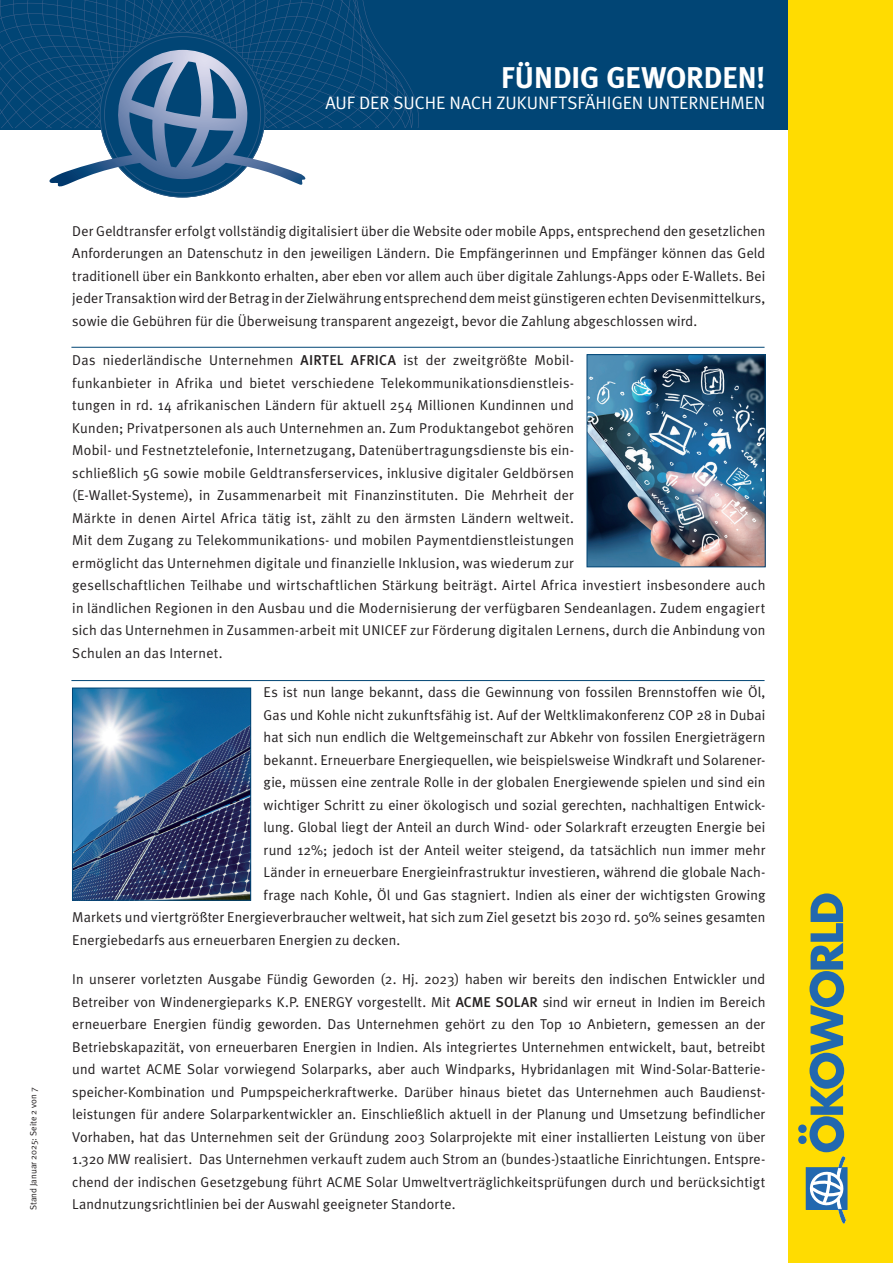
<style>
.page{position:relative;width:893px;height:1263px;background:#fff}
.page>*{position:absolute;margin:0;border:0;box-sizing:border-box;transform-origin:0 0}
.t1{font:700 30px "Meta Plus";letter-spacing:-.02em;color:#fff}
.t2{font:18px "Meta Plus Normal";letter-spacing:-.005em;color:#fff}
.t3{font:14.25px/22.5px "Meta Plus Normal";letter-spacing:.015em;color:#231f20;text-align:justify}
.t4{font:9px "Meta Plus Normal";color:#231f20}
.s1{font-family:"Meta Plus";font-weight:500}
</style>
<div class="page">
<div style="left:0;top:0;width:893px;height:130px;background:#014575"></div>
<div style="left:789px;top:0;width:104px;height:1263px;background:#ffdc01"></div>
<svg style="left:0;top:0;width:419px;height:128px"></svg>
<svg style="left:49px;top:32px;width:258px;height:165px"></svg>
<div style="left:806px;top:1167px;width:41px;height:42px;border:1px solid #2268af"></div>
<svg style="left:798px;top:893px;width:48px;height:330px"></svg>
<img style="left:589px;top:356px;width:174px;height:209px">
<div style="left:587px;top:354px;width:178px;height:213px;border:1px solid #014575"></div>
<img style="left:74px;top:690px;width:175px;height:208px">
<div style="left:72px;top:688px;width:179px;height:212px;border:1px solid #014575"></div>
<hr style="left:71px;top:347px;width:694px;height:1px;background:#014575">
<hr style="left:71px;top:680px;width:694px;height:1px;background:#014575">
<h1 class="t1" style="left:501px;top:60px;width:266px">FÜNDIG GEWORDEN!</h1>
<p class="t2" style="left:325px;top:92px;width:441px">AUF DER SUCHE NACH ZUKUNFTSFÄHIGEN UNTERNEHMEN</p>
<p class="t4" style="left:28px;top:1210px;width:125px;rotate:-90deg">Stand Januar 2025: Seite 2 von 7</p>
<p class="t3" style="left:72px;top:219px;width:695px">Der Geldtransfer erfolgt vollständig digitalisiert über die Website oder mobile Apps, entsprechend den gesetzlichen Anforderungen an Datenschutz in den jeweiligen Ländern. Die Empfängerinnen und Empfänger können das Geld traditionell über ein Bankkonto erhalten, aber eben vor allem auch über digitale Zahlungs-Apps oder E-Wallets. Bei jeder Transaktion wird der Betrag in der Zielwährung entsprechend dem meist günstigeren echten Devisenmittelkurs, sowie die Gebühren für die Überweisung transparent angezeigt, bevor die Zahlung abgeschlossen wird.</p>
<p class="t3" style="left:72px;top:349px;width:695px;text-align:left">Das niederländische Unternehmen <span class="s1">AIRTEL AFRICA</span> ist der zweitgrößte Mobil-<br>funkanbieter in Afrika und bietet verschiedene Telekommunikationsdienstleis-<br>tungen in rd. 14 afrikanischen Ländern für aktuell 254 Millionen Kundinnen und<br>Kunden; Privatpersonen als auch Unternehmen an. Zum Produktangebot gehören<br>Mobil- und Festnetztelefonie, Internetzugang, Datenübertragungsdienste bis ein-<br>schließlich 5G sowie mobile Geldtransferservices, inklusive digitaler Geldbörsen<br>(E-Wallet-Systeme), in Zusammenarbeit mit Finanzinstituten. Die Mehrheit der<br>Märkte in denen Airtel Africa tätig ist, zählt zu den ärmsten Ländern weltweit.<br>Mit dem Zugang zu Telekommunikations- und mobilen Paymentdienstleistungen<br>ermöglicht das Unternehmen digitale und finanzielle Inklusion, was wiederum zur<br>gesellschaftlichen Teilhabe und wirtschaftlichen Stärkung beiträgt. Airtel Africa investiert insbesondere auch in ländlichen Regionen in den Ausbau und die Modernisierung der verfügbaren Sendeanlagen. Zudem engagiert sich das Unternehmen in Zusammen-arbeit mit UNICEF zur Förderung digitalen Lernens, durch die Anbindung von Schulen an das Internet.</p>
<p class="t3" style="left:264px;top:681px;width:503px">Es ist nun lange bekannt, dass die Gewinnung von fossilen Brennstoffen wie Öl,</p>
<p class="t3" style="left:264px;top:703px;width:503px">Gas und Kohle nicht zukunftsfähig ist. Auf der Weltklimakonferenz COP 28 in Dubai</p>
<p class="t3" style="left:264px;top:726px;width:503px">hat sich nun endlich die Weltgemeinschaft zur Abkehr von fossilen Energieträgern</p>
<p class="t3" style="left:264px;top:748px;width:503px">bekannt. Erneuerbare Energiequellen, wie beispielsweise Windkraft und Solarener-</p>
<p class="t3" style="left:264px;top:771px;width:503px">gie, müssen eine zentrale Rolle in der globalen Energiewende spielen und sind ein</p>
<p class="t3" style="left:264px;top:793px;width:503px">wichtiger Schritt zu einer ökologisch und sozial gerechten, nachhaltigen Entwick-</p>
<p class="t3" style="left:264px;top:816px;width:503px">lung. Global liegt der Anteil an durch Wind- oder Solarkraft erzeugten Energie bei</p>
<p class="t3" style="left:264px;top:838px;width:503px">rund 12%; jedoch ist der Anteil weiter steigend, da tatsächlich nun immer mehr</p>
<p class="t3" style="left:264px;top:861px;width:503px">Länder in erneuerbare Energieinfrastruktur investieren, während die globale Nach-</p>
<p class="t3" style="left:264px;top:883px;width:503px">frage nach Kohle, Öl und Gas stagniert. Indien als einer der wichtigsten Growing</p>
<p class="t3" style="left:72px;top:906px;width:695px">Markets und viertgrößter Energieverbraucher weltweit, hat sich zum Ziel gesetzt bis 2030 rd. 50% seines gesamten</p>
<p class="t3" style="left:72px;top:928px;width:329px">Energiebedarfs aus erneuerbaren Energien zu decken.</p>
<p class="t3" style="left:72px;top:968px;width:695px">In unserer vorletzten Ausgabe Fündig Geworden (2. Hj. 2023) haben wir bereits den indischen Entwickler und Betreiber von Windenergieparks K.P. ENERGY vorgestellt. Mit <span class="s1">ACME SOLAR</span> sind wir erneut in Indien im Bereich erneuerbare Energien fündig geworden. Das Unternehmen gehört zu den Top 10 Anbietern, gemessen an der Betriebskapazität, von erneuerbaren Energien in Indien. Als integriertes Unternehmen entwickelt, baut, betreibt und wartet ACME Solar vorwiegend Solarparks, aber auch Windparks, Hybridanlagen mit Wind-Solar-Batterie&shy;speicher-Kombination und Pumpspeicherkraftwerke. Darüber hinaus bietet das Unternehmen auch Baudienst&shy;leistungen für andere Solarparkentwickler an. Einschließlich aktuell in der Planung und Umsetzung befindlicher Vorhaben, hat das Unternehmen seit der Gründung 2003 Solarprojekte mit einer installierten Leistung von über 1.320 MW realisiert. Das Unternehmen verkauft zudem auch Strom an (bundes-)staatliche Einrichtungen. Entspre&shy;chend der indischen Gesetzgebung führt ACME Solar Umweltverträglichkeitsprüfungen durch und berücksichtigt</p>
<p class="t3" style="left:72px;top:1193px;width:385px">Landnutzungsrichtlinien bei der Auswahl geeigneter Standorte.</p>
</div>
